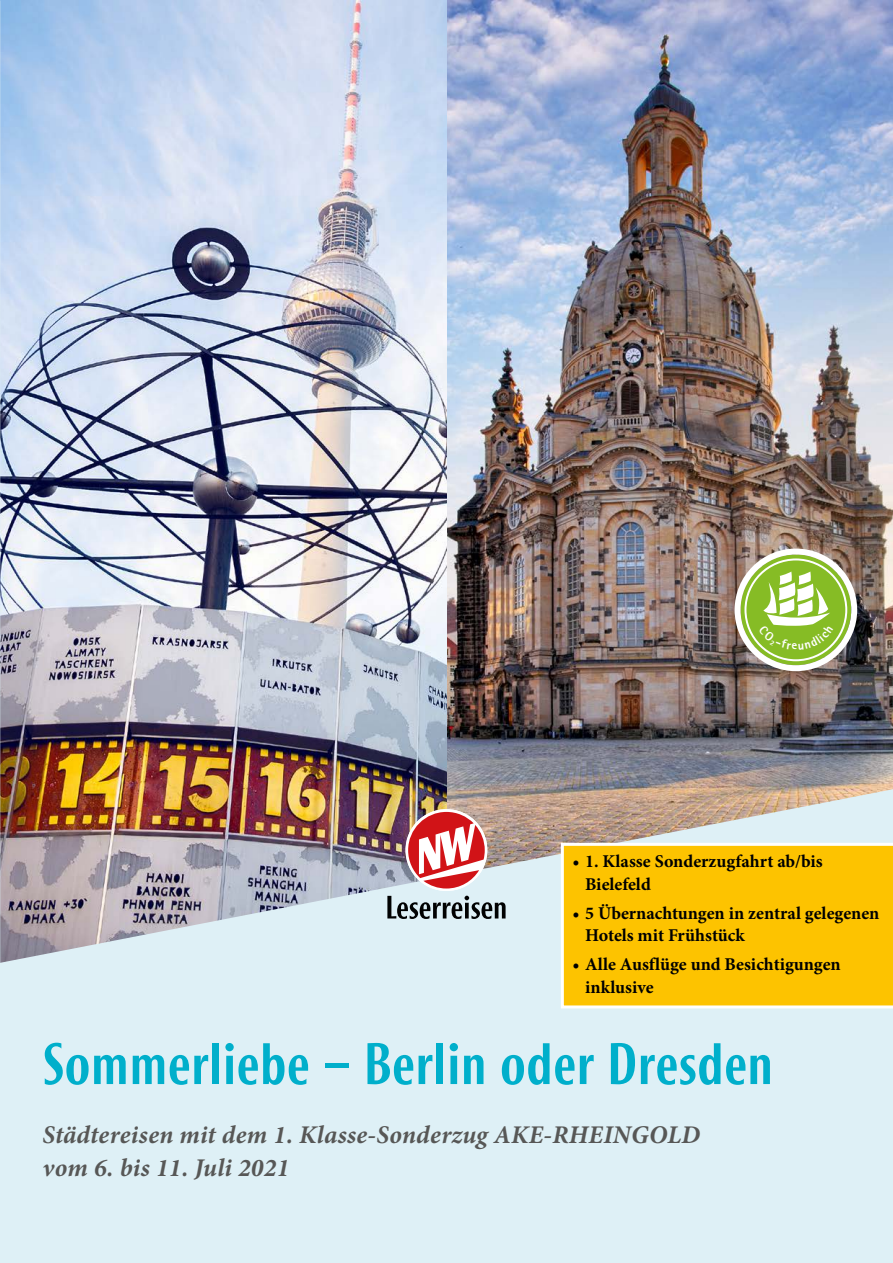
<style>
.page{position:relative;width:893px;height:1263px;background:#fff}
.page>*{position:absolute;margin:0;border:0;box-sizing:border-box;transform-origin:0 0}
.t1{font:55.5px "Roxy HM Bold";letter-spacing:.01em;color:#00afcb}
.t2{font:italic 700 25.5px/33px "Minion Pro";letter-spacing:.01em;color:#575756}
.t3{font:700 18px/22.5px "Minion Pro";color:#000}
</style>
<div class="page">
<img style="left:446px;top:0;width:447px;height:789px">
<img style="left:0;top:0;width:446px;height:789px">
<svg style="left:0;top:789px;width:893px;height:474px;background:#d2dcdf"></svg>
<svg style="left:387px;top:896px;width:119px;height:23px;background:#8d999d"></svg>
<div style="left:406px;top:809px;width:81px;height:82px;background:#fff;border-radius:50%"></div>
<svg style="left:408px;top:812px;width:77px;height:76px"></svg>
<div style="left:561px;top:843px;width:332px;height:165px;background:#fdc300"></div>
<svg style="left:740px;top:554px;width:111px;height:111px;background:#95c442"></svg>
<div style="left:735px;top:549px;width:122px;height:122px;border:6px solid #fff;border-radius:50%"></div>
<div style="left:744px;top:558px;width:103px;height:103px;border:2px solid #fff;border-radius:50%"></div>
<svg style="left:758px;top:571px;width:75px;height:79px"></svg>
<p class="t3" style="left:585px;top:850px;width:239px;text-indent:-13px">• 1. Klasse Sonderzugfahrt ab/bis<br>Bielefeld</p>
<p class="t3" style="left:585px;top:901px;width:296px;text-indent:-13px">• 5 Übernachtungen in zentral gelegenen<br>Hotels mit Frühstück</p>
<p class="t3" style="left:585px;top:953px;width:257px;text-indent:-13px">• Alle Ausflüge und Besichtigungen inklusive</p>
<h1 class="t1" style="left:43px;top:1031px;width:732px">Sommerliebe – Berlin oder Dresden</h1>
<h2 class="t2" style="left:43px;top:1117px;width:659px">Städtereisen mit dem 1. Klasse-Sonderzug AKE-RHEINGOLD vom 6. bis 11. Juli 2021</h2>
</div>
